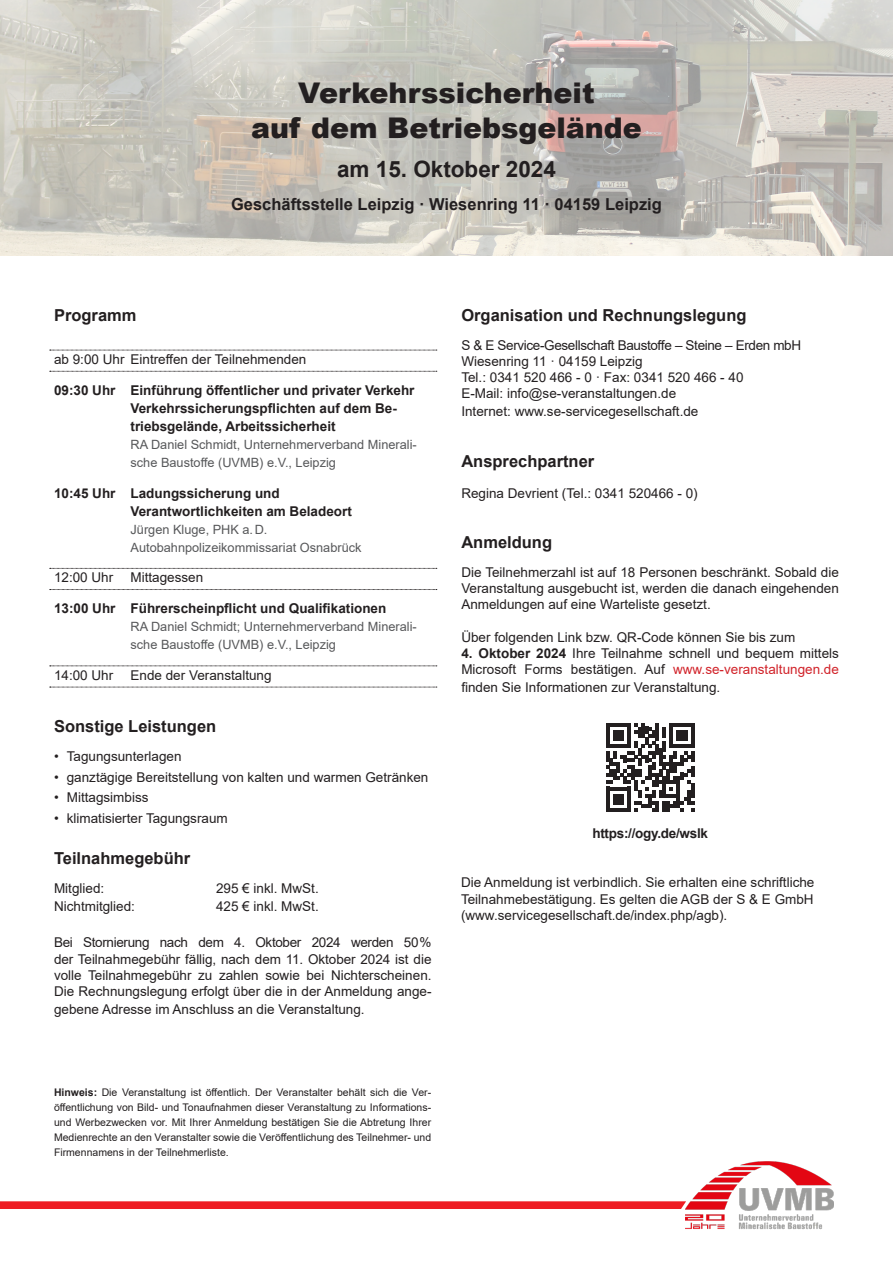
<style>
.page{position:relative;width:893px;height:1263px;background:#fff}
.page>*{position:absolute;margin:0;border:0;box-sizing:border-box;transform-origin:0 0}
.t1{font:900 28.5px/34.2px "Arial";color:#231f20;text-align:center}
.t2{font:700 22.5px "Arial";color:#231f20}
.Überschrift{font:700 16.5px "Arial";color:#231f20}
.Pausen{font:13.5px/16.2px "Arial";color:#231f20;text-align:justify}
.Programmpunkte{font:700 13.5px/18px "Arial";color:#231f20}
.Pausen-2{font:13.5px "Arial";letter-spacing:-.025em;color:#231f20}
.Programmpunkte-2{font:700 13.5px "Arial";letter-spacing:-.02em;color:#231f20}
.Programmpunkte-3{font:12.75px/18px "Arial";color:#57585a}
.t3{font:10.5px/15px "Arial";color:#231f20;text-align:justify}
.s1{font-weight:700}
.s2{color:#d1232a}
</style>
<div class="page">
<img style="left:0;top:0;width:893px;height:256px">
<svg style="left:50px;top:371px;width:387px;height:1px"></svg>
<svg style="left:50px;top:350px;width:387px;height:1px"></svg>
<svg style="left:50px;top:589px;width:387px;height:1px"></svg>
<svg style="left:50px;top:568px;width:387px;height:1px"></svg>
<svg style="left:50px;top:687px;width:387px;height:1px"></svg>
<svg style="left:50px;top:666px;width:387px;height:1px"></svg>
<img style="left:686px;top:1161px;width:147px;height:69px">
<svg style="left:0;top:1201px;width:686px;height:8px;background:#ee272c"></svg>
<svg style="left:606px;top:723px;width:88px;height:89px"></svg>
<p class="t1" style="left:251px;top:75px;width:392px">Verkehrssicherheit<br>auf dem Betriebsgelände</p>
<p class="t2" style="left:337px;top:154px;width:220px">am 15. Oktober 2024</p>
<p class="Überschrift" style="left:231px;top:192px;width:432px">Geschäftsstelle Leipzig · Wiesenring 11 · 04159 Leipzig</p>
<p class="Überschrift" style="left:54px;top:303px;width:84px">Programm</p>
<p class="Pausen" style="left:54px;top:351px;width:254px">ab 9:00 Uhr Eintreffen der Teilnehmenden</p>
<p class="Programmpunkte" style="left:131px;top:381px;width:285px;text-indent:-77px">09:30 Uhr Einführung öffentlicher und privater Verkehr<br>Verkehrssicherungspflichten auf dem Be&shy;triebsgelände, Arbeitssicherheit</p>
<p class="Programmpunkte-3" style="left:131px;top:435px;width:288px">RA Daniel Schmidt, Unternehmerverband Minerali&shy;sche Baustoffe (UVMB) e.V., Leipzig</p>
<p class="Programmpunkte" style="left:131px;top:484px;width:223px;text-indent:-77px">10:45 Uhr Ladungssicherung und<br>Verantwortlichkeiten am Beladeort</p>
<p class="Programmpunkte-3" style="left:131px;top:520px;width:232px">Jürgen Kluge, PHK a.D.<br>Autobahnpolizeikommissariat Osnabrück</p>
<p class="Pausen" style="left:54px;top:569px;width:61px">12:00 Uhr</p>
<p class="Pausen" style="left:131px;top:569px;width:74px">Mittagessen</p>
<p class="Programmpunkte" style="left:54px;top:600px;width:334px">13:00 Uhr Führerscheinpflicht und Qualifikationen</p>
<p class="Programmpunkte-3" style="left:131px;top:618px;width:288px">RA Daniel Schmidt; Unternehmerverband Minerali&shy;sche Baustoffe (UVMB) e.V., Leipzig</p>
<p class="Pausen" style="left:54px;top:667px;width:61px">14:00 Uhr</p>
<p class="Pausen" style="left:131px;top:667px;width:143px">Ende der Veranstaltung</p>
<p class="Überschrift" style="left:54px;top:715px;width:164px">Sonstige Leistungen</p>
<p class="Pausen" style="left:54px;top:748px;width:129px">• Tagungsunterlagen</p>
<p class="Pausen" style="left:54px;top:769px;width:376px">• ganztägige Bereitstellung von kalten und warmen Getränken</p>
<p class="Pausen" style="left:54px;top:789px;width:96px">• Mittagsimbiss</p>
<p class="Pausen" style="left:54px;top:810px;width:175px">• klimatisierter Tagungsraum</p>
<p class="Überschrift" style="left:54px;top:846px;width:138px">Teilnahmegebühr</p>
<p class="Pausen" style="left:54px;top:880px;width:52px">Mitglied:</p>
<p class="Pausen" style="left:216px;top:880px;width:104px">295 € inkl. MwSt.</p>
<p class="Pausen" style="left:54px;top:898px;width:83px">Nichtmitglied:</p>
<p class="Pausen" style="left:216px;top:898px;width:104px">425 € inkl. MwSt.</p>
<p class="Pausen" style="left:54px;top:934px;width:379px">Bei Stornierung nach dem 4. Oktober 2024 werden 50% der Teilnahmegebühr fällig, nach dem 11. Oktober 2024 ist die volle Teilnahmegebühr zu zahlen sowie bei Nichterscheinen.<br>Die Rechnungslegung erfolgt über die in der Anmeldung ange-</p>
<p class="Pausen" style="left:54px;top:1001px;width:312px">gebene Adresse im Anschluss an die Veranstaltung.</p>
<p class="t3" style="left:54px;top:1085px;width:379px"><span class="s1">Hinweis:</span> Die Veranstaltung ist öffentlich. Der Veranstalter behält sich die Ver&shy;öffentlichung von Bild- und Tonaufnahmen dieser Veranstaltung zu Informations&shy;und Werbezwecken vor. Mit Ihrer Anmeldung bestätigen Sie die Abtretung Ihrer Medienrechte an den Veranstalter sowie die Veröffentlichung des Teilnehmer- und Firmennamens in der Teilnehmerliste.</p>
<p class="Überschrift" style="left:461px;top:303px;width:287px">Organisation und Rechnungslegung</p>
<p class="Pausen-2" style="left:461px;top:336px;width:341px">S &amp; E Service-Gesellschaft Baustoffe – Steine – Erden mbH</p>
<p class="Pausen" style="left:461px;top:353px;width:183px">Wiesenring 11 · 04159 Leipzig</p>
<p class="Pausen" style="left:461px;top:369px;width:284px">Tel.: 0341 520 466 - 0 · Fax: 0341 520 466 - 40</p>
<p class="Pausen" style="left:461px;top:385px;width:216px">E-Mail: info@se-veranstaltungen.de</p>
<p class="Pausen" style="left:461px;top:403px;width:239px">Internet: www.se-servicegesellschaft.de</p>
<p class="Überschrift" style="left:461px;top:449px;width:134px">Ansprechpartner</p>
<p class="Pausen" style="left:461px;top:485px;width:238px">Regina Devrient (Tel.: 0341 520466 - 0)</p>
<p class="Überschrift" style="left:461px;top:531px;width:92px">Anmeldung</p>
<p class="Pausen" style="left:461px;top:564px;width:379px">Die Teilnehmerzahl ist auf 18 Personen beschränkt. Sobald die Veranstaltung ausgebucht ist, werden die danach eingehenden Anmeldungen auf eine Warteliste gesetzt.</p>
<p class="Pausen" style="left:461px;top:629px;width:335px">Über folgenden Link bzw. QR-Code können Sie bis zum</p>
<p class="Pausen" style="left:461px;top:645px;width:379px"><span class="s1">4. Oktober 2024</span> Ihre Teilnahme schnell und bequem mittels<br>Microsoft Forms bestätigen. Auf <span class="s2">www.se-veranstaltungen.de</span></p>
<p class="Pausen" style="left:461px;top:679px;width:260px">finden Sie Informationen zur Veranstaltung.</p>
<p class="Programmpunkte-2" style="left:592px;top:824px;width:117px">https://ogy.de/wslk</p>
<p class="Pausen" style="left:461px;top:874px;width:355px">Die Anmeldung ist verbindlich. Sie erhalten eine schriftliche Teilnahmebestätigung. Es gelten die AGB der S &amp; E GmbH (www.servicegesellschaft.de/index.php/agb).</p>
</div>
